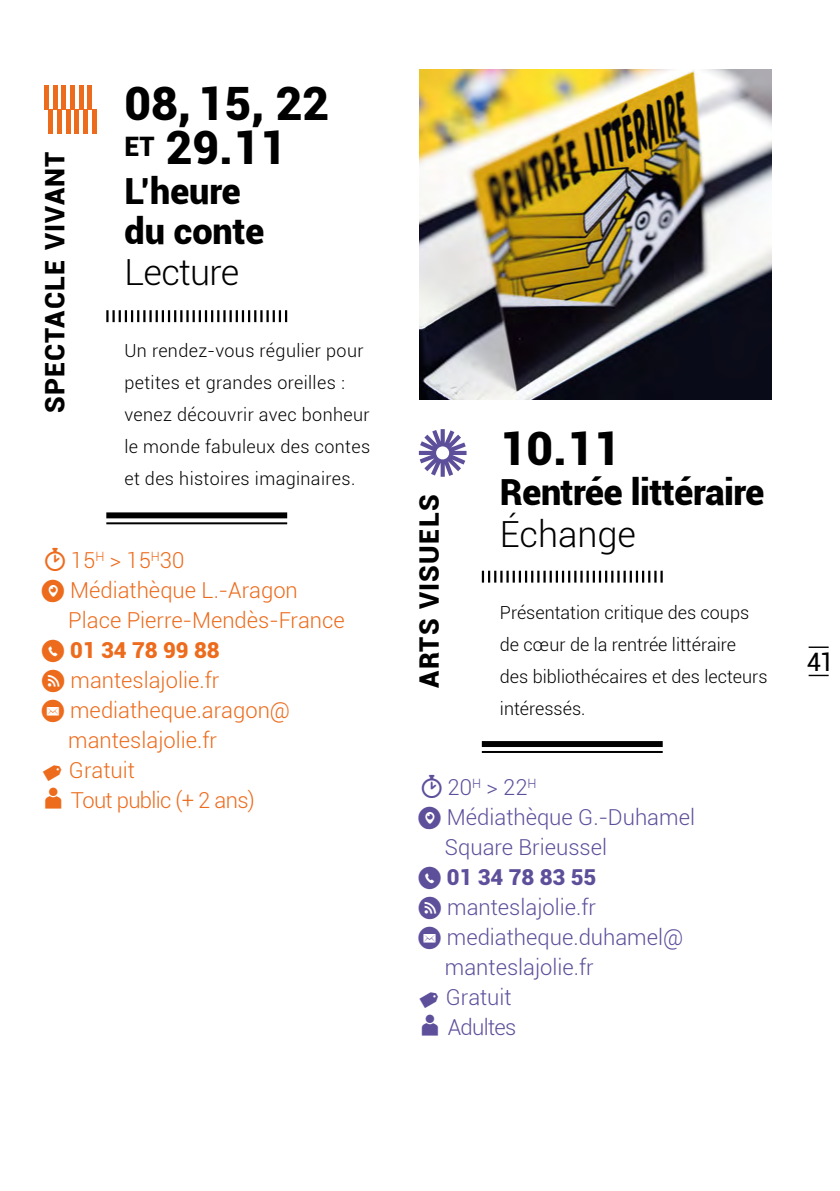
<style>
.page{position:relative;width:840px;height:1191px;background:#fff}
.page>*{position:absolute;margin:0;border:0;box-sizing:border-box;transform-origin:0 0}
.t1{font:900 46px/44px "Roboto";color:#000}
.t2{font:900 36px/40px "Roboto";letter-spacing:-.01em;color:#000}
.t3{font:300 36px "Roboto";letter-spacing:-.015em;color:#000}
.t4{font:900 26.8px "Roboto";letter-spacing:.05em;color:#000}
.t5{font:25.4px "Roboto";color:#000}
.t6{font:300 22px/30px "Roboto";color:#5e4f9b;text-align:right}
.t7{font:300 22px "Roboto";color:#ed6b1c}
.t8{font:300 22px/30px "Roboto";letter-spacing:-.03em;color:#ed6b1c}
.t9{font:900 22px "Roboto";color:#ed6b1c}
.t10{font:900 22px "Roboto";color:#5e4f9b}
.t11{font:300 18px/32px "Roboto";letter-spacing:.02em;color:#000}
.t12{font:300 18px/32px "Roboto";color:#000}
.s1{font-family:"Social Media Circled";font-weight:400}
</style>
<div class="page">
<svg style="left:106px;top:310px;width:181px;height:12px"></svg>
<div style="left:106px;top:512px;width:181px;height:6px;background:#000"></div>
<hr style="left:106px;top:522px;width:181px;height:2px;background:#000">
<svg style="left:481px;top:570px;width:181px;height:12px"></svg>
<div style="left:481px;top:741px;width:181px;height:6px;background:#000"></div>
<hr style="left:481px;top:751px;width:181px;height:2px;background:#000">
<svg style="left:418px;top:429px;width:48px;height:48px"></svg>
<img style="left:419px;top:69px;width:352px;height:331px">
<svg style="left:808px;top:675px;width:20px;height:1px"></svg>
<hr style="left:808px;top:646px;width:20px;height:2px;background:#000">
<hr style="left:49px;top:109px;width:4px;height:25px;background:#ed6b1c">
<div style="left:57px;top:109px;width:5px;height:25px;background:#ed6b1c"></div>
<hr style="left:66px;top:109px;width:4px;height:25px;background:#ed6b1c">
<div style="left:74px;top:109px;width:5px;height:25px;background:#ed6b1c"></div>
<hr style="left:83px;top:109px;width:4px;height:25px;background:#ed6b1c">
<hr style="left:92px;top:109px;width:4px;height:25px;background:#ed6b1c">
<div style="left:44px;top:85px;width:5px;height:24px;background:#ed6b1c"></div>
<hr style="left:53px;top:85px;width:4px;height:24px;background:#ed6b1c">
<hr style="left:62px;top:85px;width:4px;height:24px;background:#ed6b1c">
<hr style="left:70px;top:85px;width:4px;height:24px;background:#ed6b1c">
<hr style="left:79px;top:85px;width:4px;height:24px;background:#ed6b1c">
<div style="left:87px;top:85px;width:5px;height:24px;background:#ed6b1c"></div>
<h3 class="t4" style="left:36px;top:413px;width:263px;rotate:-90deg">SPECTACLE VIVANT</h3>
<h1 class="t1" style="left:124px;top:79px;width:206px">08, 15, 22<br><sup>ET</sup> 29.11</h1>
<h2 class="t2" style="left:124px;top:169px;width:141px">L’heure du conte</h2>
<h2 class="t3" style="left:124px;top:247px;width:116px">Lecture</h2>
<p class="t11" style="left:124px;top:334px;width:247px">Un rendez-vous régulier pour petites et grandes oreilles : venez découvrir avec bonheur le monde fabuleux des contes et des histoires imaginaires.</p>
<p class="t7" style="left:71px;top:545px;width:115px">15<sup>H</sup> &gt; 15<sup>H</sup>30</p>
<p class="t7" style="left:41px;top:575px;width:258px"><span class="s1">O</span> Médiathèque L.-Aragon</p>
<p class="t7" style="left:68px;top:605px;width:278px">Place Pierre-Mendès-France</p>
<p class="t9" style="left:41px;top:635px;width:179px"><span class="s1">M</span> 01 34 78 99 88</p>
<p class="t7" style="left:41px;top:665px;width:179px"><span class="s1">Z</span> manteslajolie.fr</p>
<p class="t7" style="left:41px;top:695px;width:250px"><span class="s1">K</span> mediatheque.aragon@</p>
<p class="t7" style="left:68px;top:725px;width:150px">manteslajolie.fr</p>
<p class="t8" style="left:71px;top:754px;width:185px;text-indent:-29px">▼ Gratuit<br>Tout public (+ 2 ans)</p>
<h3 class="t4" style="left:410px;top:687px;width:195px;rotate:-90deg">ARTS VISUELS</h3>
<h1 class="t1" style="left:499px;top:425px;width:122px">10.11</h1>
<h2 class="t2" style="left:499px;top:471px;width:266px">Rentrée littéraire</h2>
<h2 class="t3" style="left:499px;top:509px;width:138px">Échange</h2>
<p class="t12" style="left:499px;top:596px;width:269px">Présentation critique des coups de cœur de la rentrée littéraire des bibliothécaires et des lecteurs intéressés.</p>
<p class="t6" style="left:447px;top:771px;width:90px">20<sup>H</sup> &gt; 22<sup>H</sup></p>
<p class="t6" style="left:418px;top:801px;width:278px"><span class="s1">O</span> Médiathèque G.-Duhamel</p>
<p class="t6" style="left:444px;top:831px;width:163px">Square Brieussel</p>
<p class="t10" style="left:418px;top:861px;width:179px"><span class="s1">M</span> 01 34 78 83 55</p>
<p class="t6" style="left:418px;top:891px;width:179px"><span class="s1">Z</span> manteslajolie.fr</p>
<p class="t6" style="left:418px;top:921px;width:266px"><span class="s1">K</span> mediatheque.duhamel@</p>
<p class="t6" style="left:444px;top:951px;width:150px">manteslajolie.fr</p>
<p class="t6" style="left:418px;top:981px;width:100px">▼ Gratuit<br>Adultes</p>
<h3 class="t5" style="left:806px;top:644px;width:29px">41</h3>
</div>
